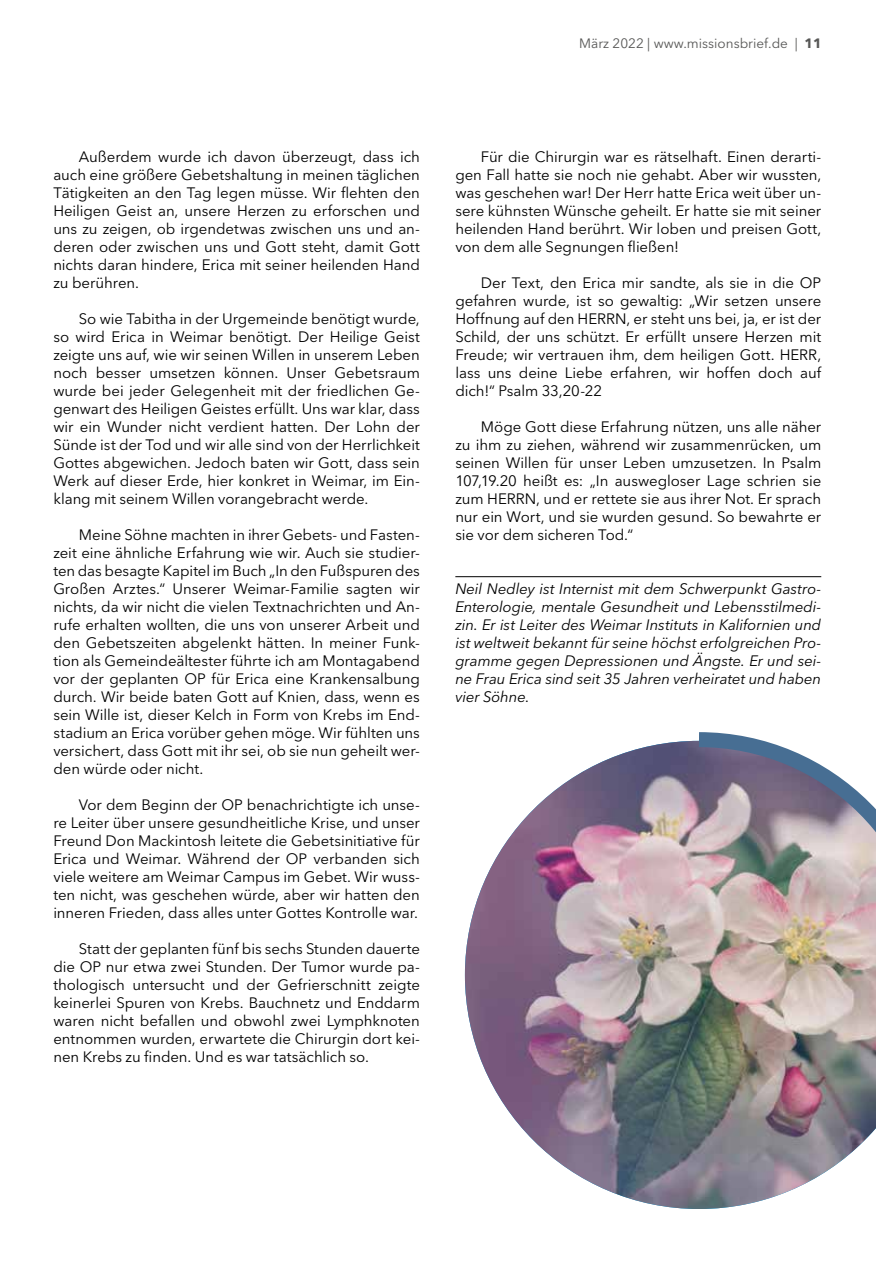
<style>
.page{position:relative;width:876px;height:1263px;background:#fff}
.page>*{position:absolute;margin:0;border:0;box-sizing:border-box;transform-origin:0 0}
.t1{font:15px/18px "Avenir Next LT Pro";letter-spacing:-.005em;color:#000;text-align:justify}
.t2{font:italic 15px/18px "Avenir Next LT Pro";letter-spacing:-.01em;color:#000;text-align:justify}
.t3{font:13.5px "Avenir Next LT Pro";color:#575756}
.s1{font-weight:700}
</style>
<div class="page">
<hr style="left:455px;top:576px;width:366px;height:1px;background:#000">
<img style="left:465px;top:741px;width:411px;height:468px">
<img style="left:684px;top:732px;width:192px;height:257px">
<p class="t3" style="left:579px;top:35px;width:244px">März 2022 | www.missionsbrief.de | <span class="s1">11</span></p>
<p class="t1" style="left:53px;top:148px;width:368px;text-indent:26px">Außerdem wurde ich davon überzeugt, dass ich auch eine größere Gebetshaltung in meinen täglichen Tätigkeiten an den Tag legen müsse. Wir flehten den Heiligen Geist an, unsere Herzen zu erforschen und uns zu zeigen, ob irgendetwas zwischen uns und an&shy;deren oder zwischen uns und Gott steht, damit Gott nichts daran hindere, Erica mit seiner heilenden Hand zu berühren.</p>
<p class="t1" style="left:53px;top:310px;width:368px;text-indent:26px">So wie Tabitha in der Urgemeinde benötigt wurde, so wird Erica in Weimar benötigt. Der Heilige Geist zeigte uns auf, wie wir seinen Willen in unserem Leben noch besser umsetzen können. Unser Gebetsraum wurde bei jeder Gelegenheit mit der friedlichen Ge&shy;genwart des Heiligen Geistes erfüllt. Uns war klar, dass wir ein Wunder nicht verdient hatten. Der Lohn der Sünde ist der Tod und wir alle sind von der Herrlichkeit Gottes abgewichen. Jedoch baten wir Gott, dass sein Werk auf dieser Erde, hier konkret in Weimar, im Ein&shy;klang mit seinem Willen vorangebracht werde.</p>
<p class="t1" style="left:53px;top:526px;width:368px;text-indent:26px">Meine Söhne machten in ihrer Gebets- und Fasten&shy;zeit eine ähnliche Erfahrung wie wir. Auch sie studier&shy;ten das besagte Kapitel im Buch „In den Fußspuren des Großen Arztes.“ Unserer Weimar-Familie sagten wir nichts, da wir nicht die vielen Textnachrichten und An&shy;rufe erhalten wollten, die uns von unserer Arbeit und den Gebetszeiten abgelenkt hätten. In meiner Funk&shy;tion als Gemeindeältester führte ich am Montagabend vor der geplanten OP für Erica eine Krankensalbung durch. Wir beide baten Gott auf Knien, dass, wenn es sein Wille ist, dieser Kelch in Form von Krebs im End&shy;stadium an Erica vorüber gehen möge. Wir fühlten uns versichert, dass Gott mit ihr sei, ob sie nun geheilt wer&shy;den würde oder nicht.</p>
<p class="t1" style="left:53px;top:796px;width:368px;text-indent:26px">Vor dem Beginn der OP benachrichtigte ich unse&shy;re Leiter über unsere gesundheitliche Krise, und unser Freund Don Mackintosh leitete die Gebetsinitiative für Erica und Weimar. Während der OP verbanden sich viele weitere am Weimar Campus im Gebet. Wir wuss&shy;ten nicht, was geschehen würde, aber wir hatten den inneren Frieden, dass alles unter Gottes Kontrolle war.</p>
<p class="t1" style="left:53px;top:940px;width:368px;text-indent:26px">Statt der geplanten fünf bis sechs Stunden dauerte die OP nur etwa zwei Stunden. Der Tumor wurde pa&shy;thologisch untersucht und der Gefrierschnitt zeigte keinerlei Spuren von Krebs. Bauchnetz und Enddarm waren nicht befallen und obwohl zwei Lymphknoten entnommen wurden, erwartete die Chirurgin dort kei&shy;nen Krebs zu finden. Und es war tatsächlich so.</p>
<p class="t1" style="left:455px;top:148px;width:367px;text-indent:26px">Für die Chirurgin war es rätselhaft. Einen derarti&shy;gen Fall hatte sie noch nie gehabt. Aber wir wussten, was geschehen war! Der Herr hatte Erica weit über un&shy;sere kühnsten Wünsche geheilt. Er hatte sie mit seiner heilenden Hand berührt. Wir loben und preisen Gott, von dem alle Segnungen fließen!</p>
<p class="t1" style="left:455px;top:274px;width:367px;text-indent:26px">Der Text, den Erica mir sandte, als sie in die OP gefahren wurde, ist so gewaltig: „Wir setzen unsere Hoffnung auf den HERRN, er steht uns bei, ja, er ist der Schild, der uns schützt. Er erfüllt unsere Herzen mit Freude; wir vertrauen ihm, dem heiligen Gott. HERR, lass uns deine Liebe erfahren, wir hoffen doch auf dich!“ Psalm 33,20-22</p>
<p class="t1" style="left:455px;top:418px;width:367px;text-indent:26px">Möge Gott diese Erfahrung nützen, uns alle näher zu ihm zu ziehen, während wir zusammenrücken, um seinen Willen für unser Leben umzusetzen. In Psalm 107,19.20 heißt es: „In auswegloser Lage schrien sie zum HERRN, und er rettete sie aus ihrer Not. Er sprach nur ein Wort, und sie wurden gesund. So bewahrte er sie vor dem sicheren Tod.“</p>
<p class="t2" style="left:455px;top:580px;width:367px">Neil Nedley ist Internist mit dem Schwerpunkt Gastro-Enterologie, mentale Gesundheit und Lebensstilmedi&shy;zin. Er ist Leiter des Weimar Instituts in Kalifornien und ist weltweit bekannt für seine höchst erfolgreichen Pro&shy;gramme gegen Depressionen und Ängste. Er und sei&shy;ne Frau Erica sind seit 35 Jahren verheiratet und haben vier Söhne.</p>
</div>
